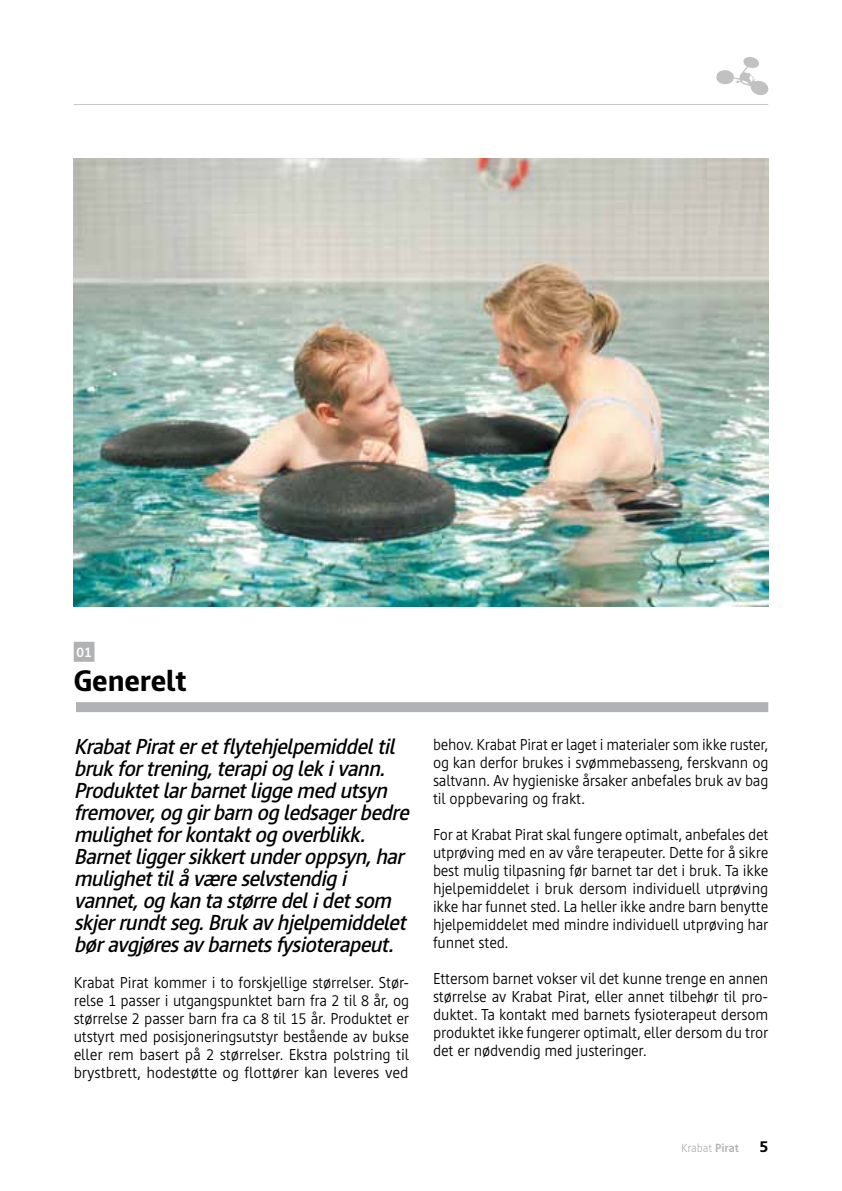
<style>
.page{position:relative;width:842px;height:1191px;background:#fff}
.page>*{position:absolute;margin:0;border:0;box-sizing:border-box;transform-origin:0 0}
.t1{font:800 30px "Cast";color:#000}
.t2{font:italic 500 22px/22px "Cast";letter-spacing:-.03em;color:#000}
.t3{font:300 16px/18px "Cast";letter-spacing:-.01em;color:#000;text-align:justify}
.t4{font:800 16px "Cast";color:#000}
.t5{font:700 14px "Cast";color:#fff}
.t6{font:300 12px "Cast";color:#b1b2b3}
.s1{font-weight:700}
</style>
<div class="page">
<svg style="left:716px;top:57px;width:52px;height:38px"></svg>
<img style="left:74px;top:159px;width:694px;height:448px">
<div style="left:76px;top:702px;width:692px;height:10px;background:#b1b2b3"></div>
<div style="left:74px;top:642px;width:20px;height:20px;background:#b1b2b3"></div>
<hr style="left:74px;top:104px;width:694px;height:1px;background:#c5c6c6">
<p class="t5" style="left:77px;top:643px;width:17px">01</p>
<h1 class="t1" style="left:74px;top:663px;width:115px">Generelt</h1>
<p class="t2" style="left:74px;top:735px;width:342px">KrabatPirateretflytehjelpemiddeltil brukfortrening,terapioglekivann.<br>Produktetlarbarnetliggemed utsyn fremover,oggirbarn ogledsagerbedre mulighetforkontaktogoverblikk.<br>Barnetliggersikkertunderoppsyn,har mulighettilåværeselvstendigi vannet,ogkan tastørredelidetsom skjerrundtseg.Brukavhjelpemiddelet børavgjøresavbarnetsfysioterapeut.</p>
<p class="t3" style="left:74px;top:973px;width:337px">Krabat Pirat kommer i to forskjellige størrelser. Stør&shy;relse 1 passer i utgangspunktet barn fra 2 til 8 år, og størrelse 2 passer barn fra ca 8 til 15 år. Produktet er utstyrt med posisjoneringsutstyr bestående av bukse eller rem basert på 2 størrelser. Ekstra polstring til brystbrett, hodestøtte og flottører kan leveres ved</p>
<p class="t3" style="left:433px;top:735px;width:337px">behov. Krabat Pirat er laget i materialer som ikke ruster, og kan derfor brukes i svømmebasseng, ferskvann og saltvann. Av hygieniske årsaker anbefales bruk av bag til oppbevaring og frakt.</p>
<p class="t3" style="left:433px;top:825px;width:337px">For at Krabat Pirat skal fungere optimalt, anbefales det utprøving med en av våre terapeuter. Dette for å sikre best mulig tilpasning før barnet tar det i bruk. Ta ikke hjelpemiddelet i bruk dersom individuell utprøving ikke har funnet sted. La heller ikke andre barn benytte hjelpemiddelet med mindre individuell utprøving har funnet sted.</p>
<p class="t3" style="left:433px;top:969px;width:337px">Ettersom barnet vokser vil det kunne trenge en annen størrelse av Krabat Pirat, eller annet tilbehør til pro&shy;duktet. Ta kontakt med barnets fysioterapeut dersom produktet ikke fungerer optimalt, eller dersom du tror det er nødvendig med justeringer.</p>
<p class="t6" style="left:681px;top:1141px;width:59px">Krabat <span class="s1">Pirat</span></p>
<p class="t4" style="left:759px;top:1137px;width:10px">5</p>
</div>
